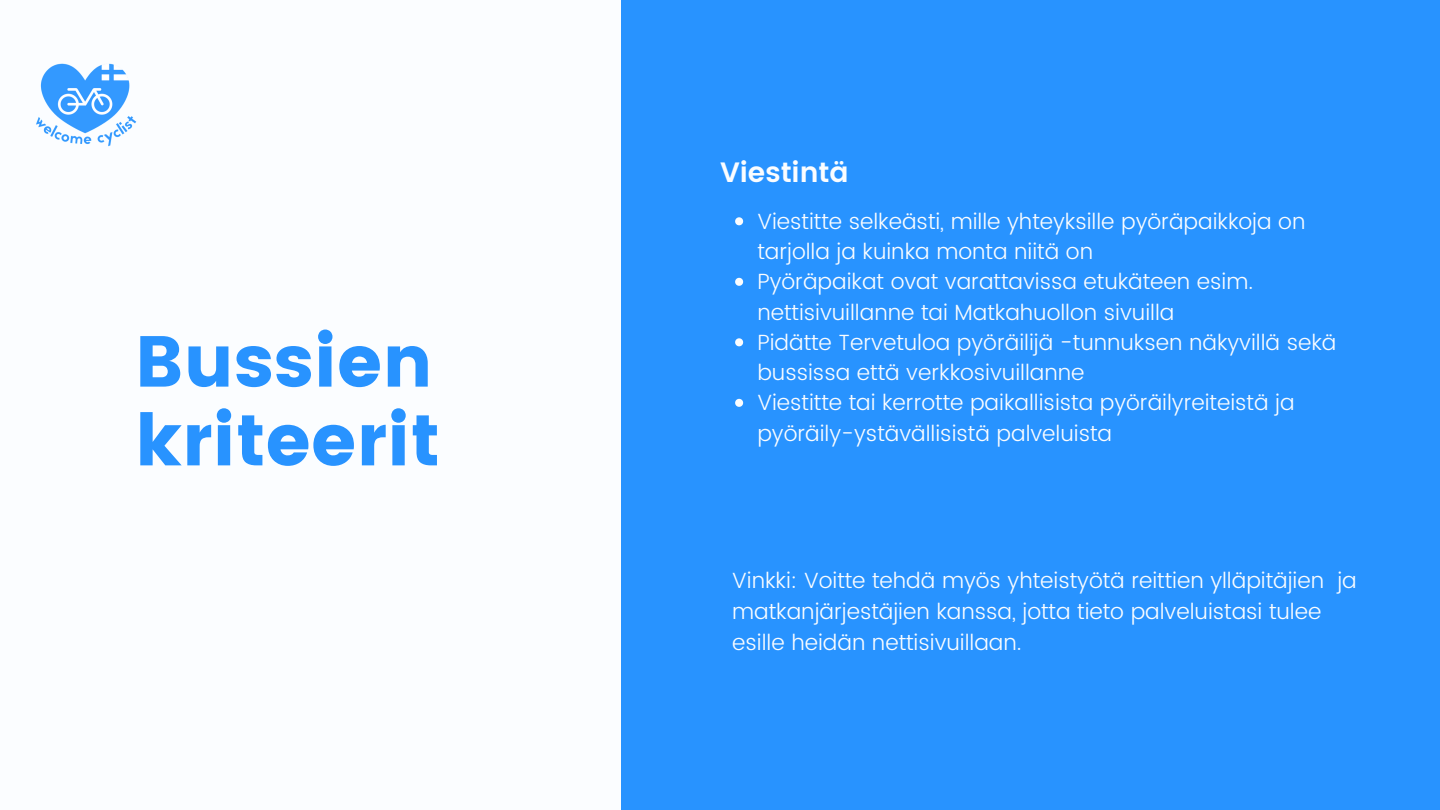
<style>
.page{position:relative;width:1440px;height:810px;background:#2893ff}
.page>*{position:absolute;margin:0;border:0;box-sizing:border-box;transform-origin:0 0}
.t1{font:72px "Poppins";color:#2893ff}
.t2{font:600 28px "Poppins";color:#fbfdff}
.t3{font:300 22px/30.3px "Poppins";color:#fbfdff}
</style>
<div class="page">
<div style="left:0;top:0;width:621px;height:810px;background:#fbfdff"></div>
<img style="left:36px;top:63px;width:101px;height:84px">
<svg style="left:735px;top:217px;width:8px;height:8px"></svg>
<svg style="left:735px;top:278px;width:8px;height:8px"></svg>
<svg style="left:735px;top:338px;width:8px;height:8px"></svg>
<svg style="left:735px;top:399px;width:8px;height:8px"></svg>
<p class="t1" style="left:135px;top:320px;width:299px">Bussien</p>
<p class="t1" style="left:135px;top:398px;width:307px">kriteerit</p>
<p class="t2" style="left:720px;top:156px;width:130px">Viestintä</p>
<p class="t3" style="left:757px;top:206px;width:550px">Viestitte selkeästi, mille yhteyksille pyöräpaikkoja on tarjolla ja kuinka monta niitä on</p>
<p class="t3" style="left:757px;top:267px;width:497px">Pyöräpaikat ovat varattavissa etukäteen esim. nettisivuillanne tai Matkahuollon sivuilla</p>
<p class="t3" style="left:757px;top:327px;width:581px">Pidätte Tervetuloa pyöräilijä -tunnuksen näkyvillä sekä bussissa että verkkosivuillanne</p>
<p class="t3" style="left:757px;top:388px;width:539px">Viestitte tai kerrotte paikallisista pyöräilyreiteistä ja pyöräily-ystävällisistä palveluista</p>
<p class="t3" style="left:732px;top:565px;width:626px;line-height:30.8px">Vinkki: Voitte tehdä myös yhteistyötä reittien ylläpitäjien ja matkanjärjestäjien kanssa, jotta tieto palveluistasi tulee esille heidän nettisivuillaan.</p>
</div>
